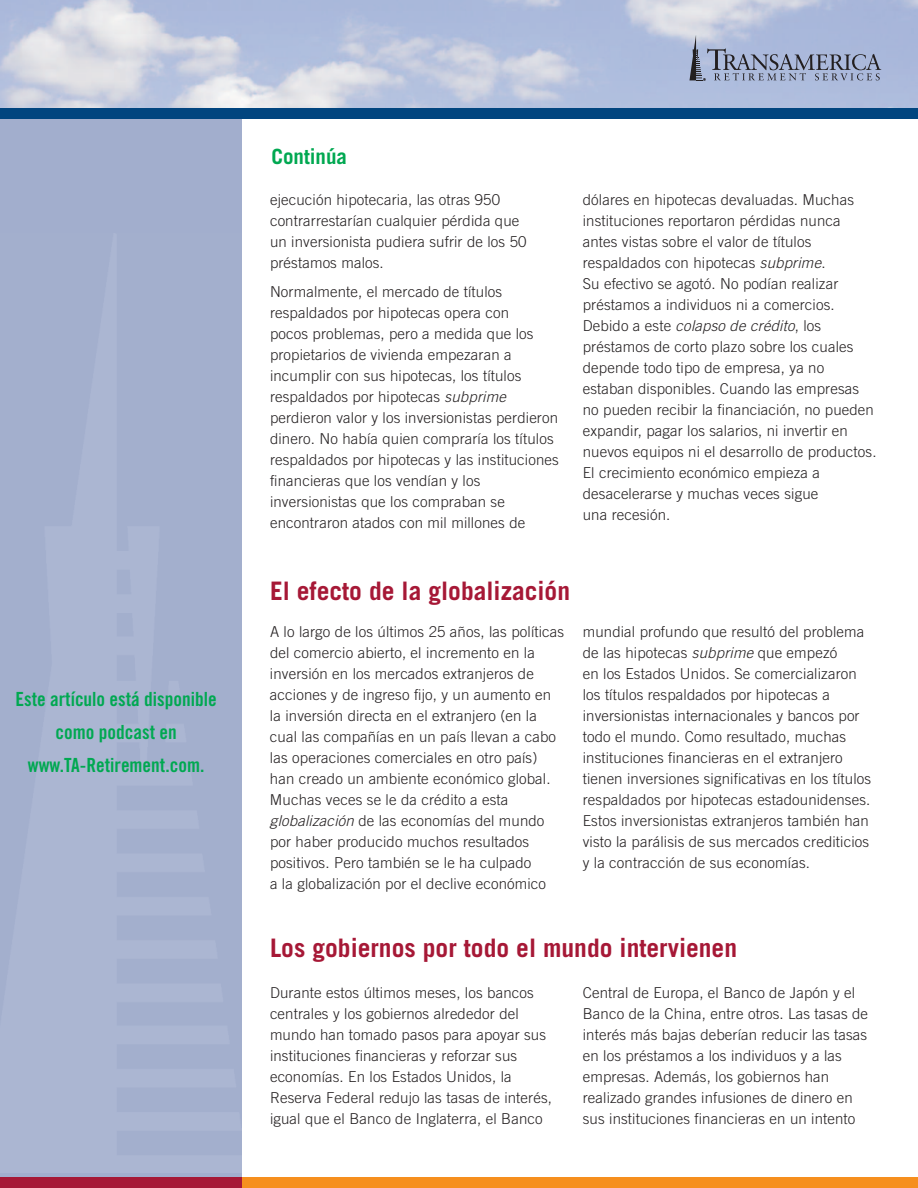
<style>
.page{position:relative;width:918px;height:1188px;background:#fff}
.page>*{position:absolute;margin:0;border:0;box-sizing:border-box;transform-origin:0 0}
.t1{font:700 25.5px "Trade Gothic LT";color:#a61836}
.t2{font:700 21px "Trade Gothic LT";color:#00a851}
.t3{font:19.5px/33px "Trade Gothic Bold Cond Twenty";color:#00a851;text-align:center}
.t4{font:300 15px/21px "Trade Gothic";letter-spacing:.01em;color:#231f20}
.s1{font-style:italic}
</style>
<div class="page">
<div style="left:0;top:113px;width:242px;height:1072px;background:#a2aecd"></div>
<div style="left:0;top:108px;width:918px;height:11px;background:#01457f"></div>
<div style="left:241px;top:1177px;width:677px;height:11px;background:#f68f1e"></div>
<div style="left:0;top:1177px;width:242px;height:11px;background:#a61836"></div>
<svg style="left:689px;top:35px;width:192px;height:46px;background:#98a3c0"></svg>
<h3 class="t3" style="left:16px;top:684px;width:203px">Este artículo está disponible como podcast en www.TA-Retirement.com.</h3>
<h2 class="t2" style="left:271px;top:148px;width:77px">Continúa</h2>
<p class="t4" style="left:270px;top:190px;width:258px">ejecución hipotecaria, las otras 950 contrarrestarían cualquier pérdida que un inversionista pudiera sufrir de los 50 préstamos malos.</p>
<p class="t4" style="left:270px;top:283px;width:290px">Normalmente, el mercado de títulos respaldados por hipotecas opera con<br>pocos problemas, pero a medida que los propietarios de vivienda empezaran a incumplir con sus hipotecas, los títulos respaldados por hipotecas <span class="s1">subprime </span>perdieron valor y los inversionistas perdieron dinero. No había quien compraría los títulos respaldados por hipotecas y las instituciones financieras que los vendían y los inversionistas que los compraban se encontraron atados con mil millones de</p>
<p class="t4" style="left:583px;top:190px;width:295px">dólares en hipotecas devaluadas. Muchas instituciones reportaron pérdidas nunca antes vistas sobre el valor de títulos respaldados con hipotecas <span class="s1">subprime</span>.<br>Su efectivo se agotó. No podían realizar préstamos a individuos ni a comercios.<br>Debido a este <span class="s1">colapso de crédito</span>, los préstamos de corto plazo sobre los cuales depende todo tipo de empresa, ya no estaban disponibles. Cuando las empresas no pueden recibir la financiación, no pueden expandir, pagar los salarios, ni invertir en nuevos equipos ni el desarrollo de productos.<br>El crecimiento económico empieza a desacelerarse y muchas veces sigue<br>una recesión.</p>
<h1 class="t1" style="left:270px;top:581px;width:302px">El efecto de la globalización</h1>
<p class="t4" style="left:270px;top:623px;width:296px">A lo largo de los últimos 25 años, las políticas del comercio abierto, el incremento en la inversión en los mercados extranjeros de acciones y de ingreso fijo, y un aumento en la inversión directa en el extranjero (en la cual las compañías en un país llevan a cabo las operaciones comerciales en otro país) han creado un ambiente económico global.<br>Muchas veces se le da crédito a esta <span class="s1">globalización</span> de las economías del mundo por haber producido muchos resultados positivos. Pero también se le ha culpado<br>a la globalización por el declive económico</p>
<p class="t4" style="left:583px;top:623px;width:290px">mundial profundo que resultó del problema de las hipotecas <span class="s1">subprime</span> que empezó<br>en los Estados Unidos. Se comercializaron los títulos respaldados por hipotecas a inversionistas internacionales y bancos por todo el mundo. Como resultado, muchas instituciones financieras en el extranjero tienen inversiones significativas en los títulos respaldados por hipotecas estadounidenses.<br>Estos inversionistas extranjeros también han visto la parálisis de sus mercados crediticios y la contracción de sus economías.</p>
<h1 class="t1" style="left:270px;top:938px;width:469px">Los gobiernos por todo el mundo intervienen</h1>
<p class="t4" style="left:270px;top:984px;width:284px">Durante estos últimos meses, los bancos centrales y los gobiernos alrededor del mundo han tomado pasos para apoyar sus instituciones financieras y reforzar sus economías. En los Estados Unidos, la Reserva Federal redujo las tasas de interés, igual que el Banco de Inglaterra, el Banco</p>
<p class="t4" style="left:583px;top:984px;width:287px">Central de Europa, el Banco de Japón y el Banco de la China, entre otros. Las tasas de interés más bajas deberían reducir las tasas en los préstamos a los individuos y a las empresas. Además, los gobiernos han realizado grandes infusiones de dinero en sus instituciones financieras en un intento</p>
</div>
